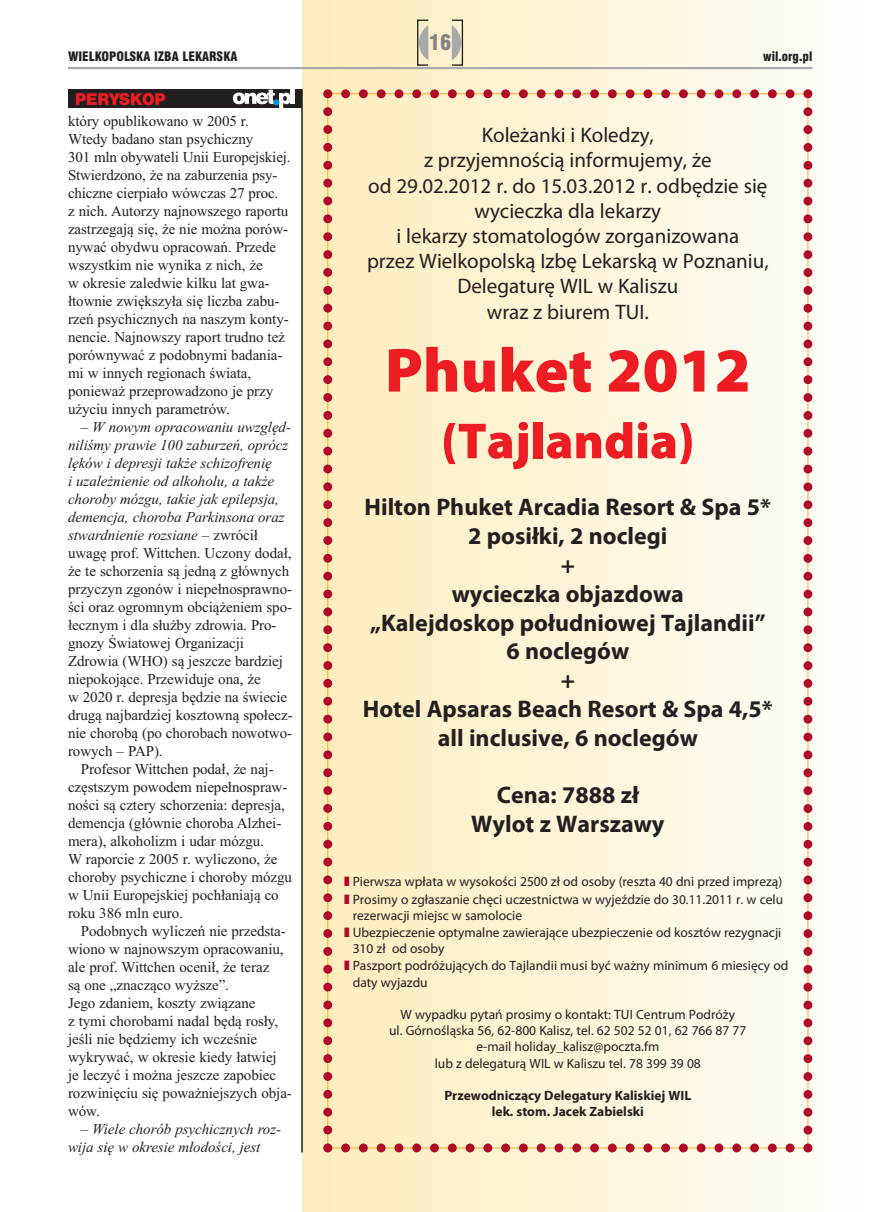
<style>
.page{position:relative;width:872px;height:1212px;background:#fff}
.page>*{position:absolute;margin:0;border:0;box-sizing:border-box;transform-origin:0 0}
.t1{font:900 63px "Myriad Pro";color:#ee1d23}
.t2{font:900 51px "Myriad Pro";color:#ee1d23}
.t3{font:700 24px/28.8px "Myriad Pro";color:#231f20;text-align:center}
.t4{font:21px/25.2px "Myriad Pro";color:#231f20;text-align:center}
.t5{font:21px "Swis 721 Blk Cn EU";color:#808285}
.t6{font:15px/18px "Times New Roman";letter-spacing:-.005em;color:#231f20}
.t7{font:italic 15px/18px "Times New Roman";letter-spacing:-.005em;color:#231f20}
.t8{font:15px "Swis 721 Blk 2 EU";letter-spacing:-.005em;color:#ee1d23}
.t9{font:13.5px/16.6px "Myriad Pro";color:#231f20}
.t10{font:700 13.5px/16.2px "Myriad Pro";color:#231f20;text-align:center}
.t11{font:12.75px "Swis 721 Blk Cn EU";color:#231f20}
.s1{font-style:italic}
.s2{font-style:normal}
</style>
<div class="page">
<div style="left:302px;top:0;width:570px;height:1212px;background:linear-gradient(to right,#feedbb,#fefefd)"></div>
<svg style="left:417px;top:20px;width:46px;height:46px;background:#d9d0b7"></svg>
<hr style="left:68px;top:67px;width:744px;height:2px;background:#a8a9ad">
<div style="left:68px;top:89px;width:234px;height:19px;background:#231f20"></div>
<hr style="left:301px;top:89px;width:2px;height:1063px;background:#231f20">
<hr style="left:291px;top:89px;width:4px;height:15px;background:#fff">
<svg style="left:233px;top:90px;width:58px;height:18px"></svg>
<svg style="left:323px;top:89px;width:489px;height:1063px;background:#fcf0d6"></svg>
<h3 class="t5" style="left:429px;top:30px;width:24px">16</h3>
<p class="t11" style="left:68px;top:48px;width:171px">WIELKOPOLSKA IZBA LEKARSKA</p>
<p class="t11" style="left:763px;top:48px;width:51px">wil.org.pl</p>
<p class="t8" style="left:75px;top:89px;width:92px">PERYSKOP</p>
<p class="t6" style="left:68px;top:112px;width:224px">który opublikowano w 2005 r.<br>Wtedy badano stan psychiczny<br>301 mln obywateli Unii Europejskiej.<br>Stwierdzono, że na zaburzenia psy&shy;chiczne cierpiało wówczas 27 proc.<br>z nich. Autorzy najnowszego raportu zastrzegają się, że nie można porów&shy;nywać obydwu opracowań. Przede wszystkim nie wynika z nich, że<br>w okresie zaledwie kilku lat gwa&shy;łtownie zwiększyła się liczba zabu&shy;rzeń psychicznych na naszym konty&shy;nencie. Najnowszy raport trudno też porównywać z podobnymi badania&shy;mi w innych regionach świata, ponieważ przeprowadzono je przy użyciu innych parametrów.</p>
<p class="t6" style="left:68px;top:418px;width:226px;text-indent:13px">– <span class="s1">W nowym opracowaniu uwzględ&shy;niliśmy prawie 100 zaburzeń, oprócz lęków i depresji także schizofrenię<br>i uzależnienie od alkoholu, a także choroby mózgu, takie jak epilepsja, demencja, choroba Parkinsona oraz stwardnienie rozsiane</span> – zwrócił uwagę prof. Wittchen. Uczony dodał, że te schorzenia są jedną z głównych przyczyn zgonów i niepełnosprawno&shy;ści oraz ogromnym obciążeniem spo&shy;łecznym i dla służby zdrowia. Pro&shy;gnozy Światowej Organizacji Zdrowia (WHO) są jeszcze bardziej niepokojące. Przewiduje ona, że<br>w 2020 r. depresja będzie na świecie drugą najbardziej kosztowną społecz&shy;nie chorobą (po chorobach nowotwo&shy;rowych – PAP).</p>
<p class="t6" style="left:68px;top:760px;width:225px;text-indent:13px">Profesor Wittchen podał, że naj&shy;częstszym powodem niepełnospraw&shy;ności są cztery schorzenia: depresja, demencja (głównie choroba Alzhei&shy;mera), alkoholizm i udar mózgu.<br>W raporcie z 2005 r. wyliczono, że choroby psychiczne i choroby mózgu w Unii Europejskiej pochłaniają co roku 386 mln euro.</p>
<p class="t6" style="left:68px;top:922px;width:225px;text-indent:13px">Podobnych wyliczeń nie przedsta&shy;wiono w najnowszym opracowaniu, ale prof. Wittchen ocenił, że teraz<br>są one „znacząco wyższe”.<br>Jego zdaniem, koszty związane<br>z tymi chorobami nadal będą rosły, jeśli nie będziemy ich wcześnie wykrywać, w okresie kiedy łatwiej<br>je leczyć i można jeszcze zapobiec rozwinięciu się poważniejszych obja&shy;wów.</p>
<p class="t7" style="left:68px;top:1120px;width:214px;text-indent:13px"><span class="s2">–</span> Wiele chorób psychicznych roz&shy;wija się w okresie młodości, jest</p>
<p class="t4" style="left:367px;top:124px;width:403px">Koleżanki i Koledzy,<br>z przyjemnością informujemy, że<br>od 29.02.2012 r. do 15.03.2012 r. odbędzie się wycieczka dla lekarzy<br>i lekarzy stomatologów zorganizowana<br>przez Wielkopolską Izbę Lekarską w Poznaniu,<br>Delegaturę WIL w Kaliszu<br>wraz z biurem TUI.</p>
<h1 class="t1" style="left:385px;top:347px;width:367px">Phuket 2012</h1>
<h2 class="t2" style="left:441px;top:422px;width:255px">(Tajlandia)</h2>
<h3 class="t3" style="left:363px;top:495px;width:411px">Hilton Phuket Arcadia Resort &amp; Spa 5*<br>2 posiłki, 2 noclegi<br>+<br>wycieczka objazdowa<br>„Kalejdoskop południowej Tajlandii”<br>6 noclegów<br>+<br>Hotel Apsaras Beach Resort &amp; Spa 4,5* all inclusive, 6 noclegów</h3>
<h3 class="t3" style="left:471px;top:783px;width:195px">Cena: 7888 zł<br>Wylot z Warszawy</h3>
<p class="t9" style="left:353px;top:875px;width:437px">Pierwsza wpłata w wysokości 2500 zł od osoby (reszta 40 dni przed imprezą)<br>Prosimy o zgłaszanie chęci uczestnictwa w wyjeździe do 30.11.2011 r. w celu rezerwacji miejsc w samolocie<br>Ubezpieczenie optymalne zawierające ubezpieczenie od kosztów rezygnacji 310 zł od osoby<br>Paszport podróżujących do Tajlandii musi być ważny minimum 6 miesięcy od daty wyjazdu</p>
<p class="t9" style="left:389px;top:1007px;width:359px;line-height:16.2px;text-align:center">W wypadku pytań prosimy o kontakt: TUI Centrum Podróży<br>ul. Górnośląska 56, 62-800 Kalisz, tel. 62 502 52 01, 62 766 87 77 e-mail holiday_kalisz@poczta.fm<br>lub z delegaturą WIL w Kaliszu tel. 78 399 39 08</p>
<p class="t10" style="left:444px;top:1088px;width:248px">Przewodniczący Delegatury Kaliskiej WIL lek. stom. Jacek Zabielski</p>
</div>
